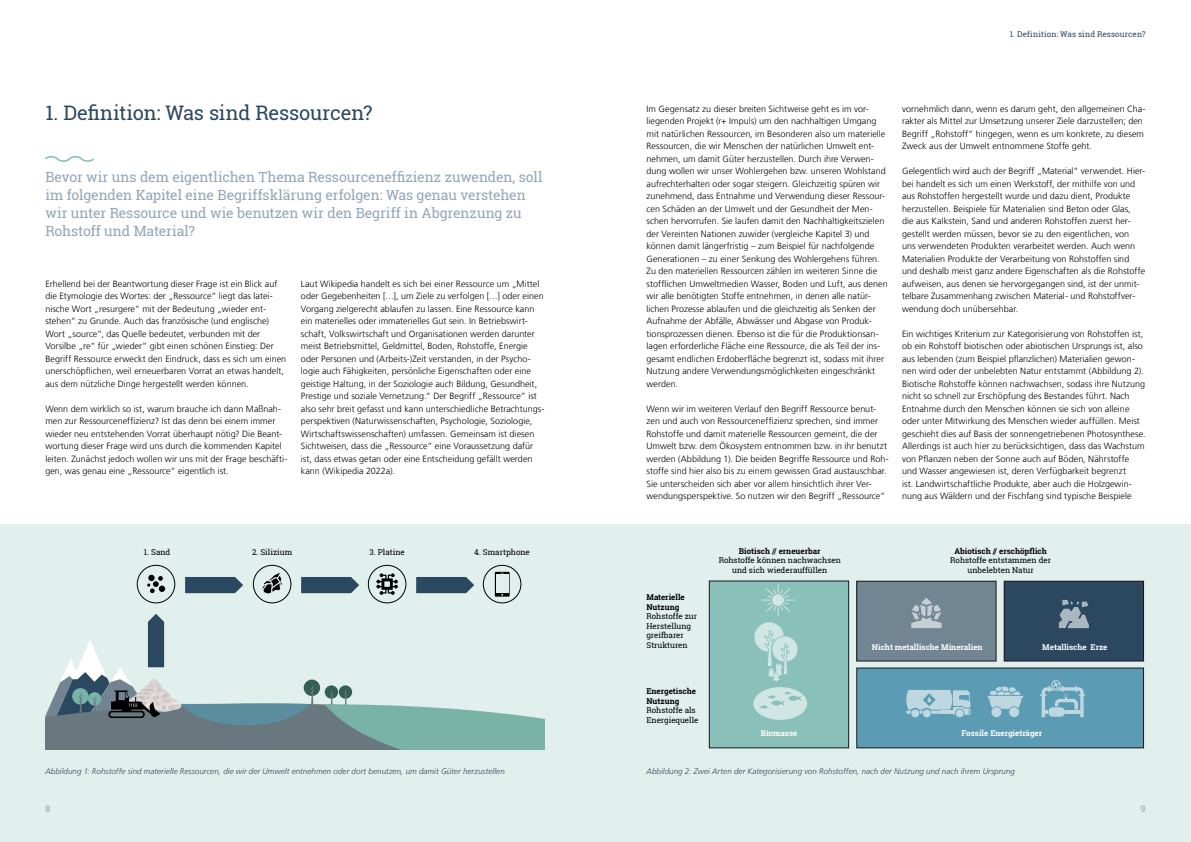
<style>
.page{position:relative;width:1191px;height:842px;background:#fff}
.page>*{position:absolute;margin:0;border:0;box-sizing:border-box;transform-origin:0 0}
.t1{font:20px "Roboto Slab";letter-spacing:-.01em;color:#2b4860}
.t2{font:14px/18.2px "Roboto Slab";letter-spacing:-.005em;color:#91a6b9}
.t3{font:300 9px/12.5px "Frutiger LT Com";letter-spacing:.005em;color:#000}
.t4{font:700 9px "Roboto Slab";color:#a8b8c5}
.t5{font:italic 300 8px "Frutiger LT Com";letter-spacing:.01em;color:#2b4860}
.t6{font:8px/9.6px "Roboto Slab";color:#000;text-align:center}
.t7{font:700 8px/9.6px "Roboto Slab";color:#000}
.t8{font:700 8px "Roboto Slab";color:#fff}
.t9{font:8px "Roboto Slab";letter-spacing:.01em;color:#2b4860}
</style>
<div class="page">
<div style="left:595px;top:524px;width:596px;height:318px;background:#e1efed"></div>
<div style="left:0;top:524px;width:595px;height:318px;background:#e1efed"></div>
<svg style="left:147px;top:574px;width:18px;height:19px"></svg>
<div style="left:137px;top:565px;width:38px;height:38px;border:1px solid #000;border-radius:50%"></div>
<div style="left:253px;top:565px;width:38px;height:38px;border:1px solid #000;border-radius:50%"></div>
<svg style="left:262px;top:572px;width:20px;height:22px"></svg>
<div style="left:368px;top:565px;width:38px;height:38px;border:1px solid #000;border-radius:50%"></div>
<svg style="left:376px;top:573px;width:22px;height:22px"></svg>
<div style="left:483px;top:565px;width:38px;height:38px;border:1px solid #000;border-radius:50%"></div>
<svg style="left:495px;top:572px;width:14px;height:25px"></svg>
<div style="left:496px;top:574px;width:13px;height:19px;background:#e2efee"></div>
<svg style="left:416px;top:577px;width:58px;height:16px"></svg>
<svg style="left:301px;top:577px;width:58px;height:16px"></svg>
<svg style="left:185px;top:577px;width:58px;height:16px"></svg>
<svg style="left:45px;top:614px;width:499px;height:135px"></svg>
<div style="left:709px;top:581px;width:139px;height:167px;background:#8ac0ba"></div>
<div style="left:709px;top:581px;width:140px;height:167px;border:1px solid #1a171b"></div>
<div style="left:856px;top:668px;width:287px;height:80px;background:#5c9bb4"></div>
<div style="left:856px;top:668px;width:288px;height:80px;border:1px solid #1a171b"></div>
<div style="left:856px;top:581px;width:140px;height:80px;background:#728593"></div>
<div style="left:856px;top:581px;width:140px;height:80px;border:1px solid #1a171b"></div>
<div style="left:1004px;top:581px;width:139px;height:80px;background:#2b4860"></div>
<div style="left:1003px;top:581px;width:141px;height:80px;border:1px solid #1a171b"></div>
<svg style="left:754px;top:584px;width:44px;height:97px"></svg>
<svg style="left:1058px;top:600px;width:30px;height:28px"></svg>
<svg style="left:911px;top:598px;width:30px;height:30px"></svg>
<div style="left:753px;top:687px;width:54px;height:33px;background:#d0e6e3;border-radius:50%"></div>
<svg style="left:759px;top:692px;width:42px;height:16px"></svg>
<svg style="left:1040px;top:680px;width:45px;height:37px"></svg>
<div style="left:911px;top:709px;width:8px;height:8px;background:#bed7e1;border-radius:50%"></div>
<svg style="left:906px;top:690px;width:64px;height:25px;background:#aacbd8"></svg>
<svg style="left:987px;top:686px;width:36px;height:32px"></svg>
<svg style="left:45px;top:156px;width:49px;height:6px"></svg>
<p class="t9" style="left:1009px;top:28px;width:137px">1. Definition: Was sind Ressourcen?</p>
<h1 class="t1" style="left:45px;top:99px;width:328px">1. Definition: Was sind Ressourcen?</h1>
<p class="t2" style="left:45px;top:167px;width:498px">Bevor wir uns dem eigentlichen Thema Ressourceneffizienz zuwenden, soll im folgenden Kapitel eine Begriffsklärung erfolgen: Was genau verstehen wir unter Ressource und wie benutzen wir den Begriff in Abgrenzung zu Rohstoff und Material?</p>
<p class="t3" style="left:45px;top:277px;width:242px">Erhellend bei der Beantwortung dieser Frage ist ein Blick auf die Etymologie des Wortes: der „Ressource“ liegt das latei&shy;nische Wort „resurgere“ mit der Bedeutung „wieder ent&shy;stehen“ zu Grunde. Auch das französische (und englische)<br>Wort „source“, das Quelle bedeutet, verbunden mit der Vorsilbe „re“ für „wieder“ gibt einen schönen Einstieg: Der Begriff Ressource erweckt den Eindruck, dass es sich um einen unerschöpflichen, weil erneuerbaren Vorrat an etwas handelt, aus dem nützliche Dinge hergestellt werden können.</p>
<p class="t3" style="left:45px;top:402px;width:243px">Wenn dem wirklich so ist, warum brauche ich dann Maßnah&shy;men zur Ressourceneffizienz? Ist das denn bei einem immer wieder neu entstehenden Vorrat überhaupt nötig? Die Beant&shy;wortung dieser Frage wird uns durch die kommenden Kapitel leiten. Zunächst jedoch wollen wir uns mit der Frage beschäfti&shy;gen, was genau eine „Ressource“ eigentlich ist.</p>
<p class="t3" style="left:301px;top:277px;width:245px">Laut Wikipedia handelt es sich bei einer Ressource um „Mittel oder Gegebenheiten […], um Ziele zu verfolgen […] oder einen Vorgang zielgerecht ablaufen zu lassen. Eine Ressource kann ein materielles oder immaterielles Gut sein. In Betriebswirt&shy;schaft, Volkswirtschaft und Organisationen werden darunter meist Betriebsmittel, Geldmittel, Boden, Rohstoffe, Energie oder Personen und (Arbeits-)Zeit verstanden, in der Psycho&shy;logie auch Fähigkeiten, persönliche Eigenschaften oder eine geistige Haltung, in der Soziologie auch Bildung, Gesundheit, Prestige und soziale Vernetzung.“ Der Begriff „Ressource“ ist also sehr breit gefasst und kann unterschiedliche Betrachtungs&shy;perspektiven (Naturwissenschaften, Psychologie, Soziologie, Wirtschaftswissenschaften) umfassen. Gemeinsam ist diesen Sichtweisen, dass die „Ressource“ eine Voraussetzung dafür ist, dass etwas getan oder eine Entscheidung gefällt werden kann (Wikipedia 2022a).</p>
<p class="t3" style="left:646px;top:102px;width:243px">Im Gegensatz zu dieser breiten Sichtweise geht es im vor&shy;liegenden Projekt (r+ Impuls) um den nachhaltigen Umgang mit natürlichen Ressourcen, im Besonderen also um materielle Ressourcen, die wir Menschen der natürlichen Umwelt ent&shy;nehmen, um damit Güter herzustellen. Durch ihre Verwen&shy;dung wollen wir unser Wohlergehen bzw. unseren Wohlstand aufrechterhalten oder sogar steigern. Gleichzeitig spüren wir zunehmend, dass Entnahme und Verwendung dieser Ressour&shy;cen Schäden an der Umwelt und der Gesundheit der Men&shy;schen hervorrufen. Sie laufen damit den Nachhaltigkeitszielen der Vereinten Nationen zuwider (vergleiche Kapitel 3) und können damit längerfristig – zum Beispiel für nachfolgende Generationen – zu einer Senkung des Wohlergehens führen.<br>Zu den materiellen Ressourcen zählen im weiteren Sinne die stofflichen Umweltmedien Wasser, Boden und Luft, aus denen wir alle benötigten Stoffe entnehmen, in denen alle natür&shy;lichen Prozesse ablaufen und die gleichzeitig als Senken der Aufnahme der Abfälle, Abwässer und Abgase von Produk&shy;tionsprozessen dienen. Ebenso ist die für die Produktionsan&shy;lagen erforderliche Fläche eine Ressource, die als Teil der ins&shy;gesamt endlichen Erdoberfläche begrenzt ist, sodass mit ihrer Nutzung andere Verwendungsmöglichkeiten eingeschränkt werden.</p>
<p class="t3" style="left:646px;top:402px;width:244px">Wenn wir im weiteren Verlauf den Begriff Ressource benut&shy;zen und auch von Ressourceneffizienz sprechen, sind immer Rohstoffe und damit materielle Ressourcen gemeint, die der Umwelt bzw. dem Ökosystem entnommen bzw. in ihr benutzt werden (Abbildung 1). Die beiden Begriffe Ressource und Roh&shy;stoffe sind hier also bis zu einem gewissen Grad austauschbar.<br>Sie unterscheiden sich aber vor allem hinsichtlich ihrer Ver&shy;wendungsperspektive. So nutzen wir den Begriff „Ressource“</p>
<p class="t3" style="left:902px;top:102px;width:245px">vornehmlich dann, wenn es darum geht, den allgemeinen Cha&shy;rakter als Mittel zur Umsetzung unserer Ziele darzustellen; den Begriff „Rohstoff“ hingegen, wenn es um konkrete, zu diesem Zweck aus der Umwelt entnommene Stoffe geht.</p>
<p class="t3" style="left:902px;top:165px;width:245px">Gelegentlich wird auch der Begriff „Material“ verwendet. Hier&shy;bei handelt es sich um einen Werkstoff, der mithilfe von und aus Rohstoffen hergestellt wurde und dazu dient, Produkte herzustellen. Beispiele für Materialien sind Beton oder Glas,<br>die aus Kalkstein, Sand und anderen Rohstoffen zuerst her&shy;gestellt werden müssen, bevor sie zu den eigentlichen, von<br>uns verwendeten Produkten verarbeitet werden. Auch wenn Materialien Produkte der Verarbeitung von Rohstoffen sind und deshalb meist ganz andere Eigenschaften als die Rohstoffe aufweisen, aus denen sie hervorgegangen sind, ist der unmit&shy;telbare Zusammenhang zwischen Material- und Rohstoffver&shy;wendung doch unübersehbar.</p>
<p class="t3" style="left:902px;top:327px;width:245px">Ein wichtiges Kriterium zur Kategorisierung von Rohstoffen ist, ob ein Rohstoff biotischen oder abiotischen Ursprungs ist, also aus lebenden (zum Beispiel pflanzlichen) Materialien gewon&shy;nen wird oder der unbelebten Natur entstammt (Abbildung 2).<br>Biotische Rohstoffe können nachwachsen, sodass ihre Nutzung nicht so schnell zur Erschöpfung des Bestandes führt. Nach Entnahme durch den Menschen können sie sich von alleine oder unter Mitwirkung des Menschen wieder auffüllen. Meist geschieht dies auf Basis der sonnengetriebenen Photosynthese.<br>Allerdings ist auch hier zu berücksichtigen, dass das Wachstum von Pflanzen neben der Sonne auch auf Böden, Nährstoffe und Wasser angewiesen ist, deren Verfügbarkeit begrenzt<br>ist. Landwirtschaftliche Produkte, aber auch die Holzgewin&shy;nung aus Wäldern und der Fischfang sind typische Beispiele</p>
<p class="t6" style="left:144px;top:547px;width:28px">1. Sand</p>
<p class="t6" style="left:252px;top:547px;width:42px">2. Silizium</p>
<p class="t6" style="left:369px;top:547px;width:37px">3. Platine</p>
<p class="t6" style="left:474px;top:547px;width:57px">4. Smartphone</p>
<p class="t7" style="left:739px;top:546px;width:83px">Biotisch // erneuerbar</p>
<p class="t6" style="left:718px;top:556px;width:124px">Rohstoffe können nachwachsen und sich wiederauffüllen</p>
<p class="t7" style="left:954px;top:546px;width:94px">Abiotisch // erschöpflich</p>
<p class="t6" style="left:950px;top:556px;width:102px">Rohstoffe entstammen der unbelebten Natur</p>
<p class="t5" style="left:45px;top:767px;width:461px">Abbildung 1: Rohstoffe sind materielle Ressourcen, die wir der Umwelt entnehmen oder dort benutzen, um damit Güter herzustellen</p>
<p class="t4" style="left:45px;top:802px;width:6px">8</p>
<p class="t7" style="left:646px;top:592px;width:40px">Materielle<br>Nutzung</p>
<p class="t6" style="left:646px;top:611px;width:52px;text-align:left">Rohstoffe zur<br>Herstellung greifbarer<br>Strukturen</p>
<p class="t7" style="left:646px;top:686px;width:51px">Energetische<br>Nutzung</p>
<p class="t6" style="left:646px;top:705px;width:54px;text-align:left">Rohstoffe als<br>Energiequelle</p>
<p class="t8" style="left:872px;top:642px;width:112px">Nicht metallische Mineralien</p>
<p class="t8" style="left:1042px;top:642px;width:67px">Metallische Erze</p>
<p class="t8" style="left:760px;top:728px;width:38px">Biomasse</p>
<p class="t8" style="left:961px;top:727px;width:82px">Fossile Energieträger</p>
<p class="t5" style="left:646px;top:767px;width:370px">Abbildung 2: Zwei Arten der Kategorisierung von Rohstoffen, nach der Nutzung und nach ihrem Ursprung</p>
<p class="t4" style="left:1140px;top:802px;width:7px">9</p>
</div>
